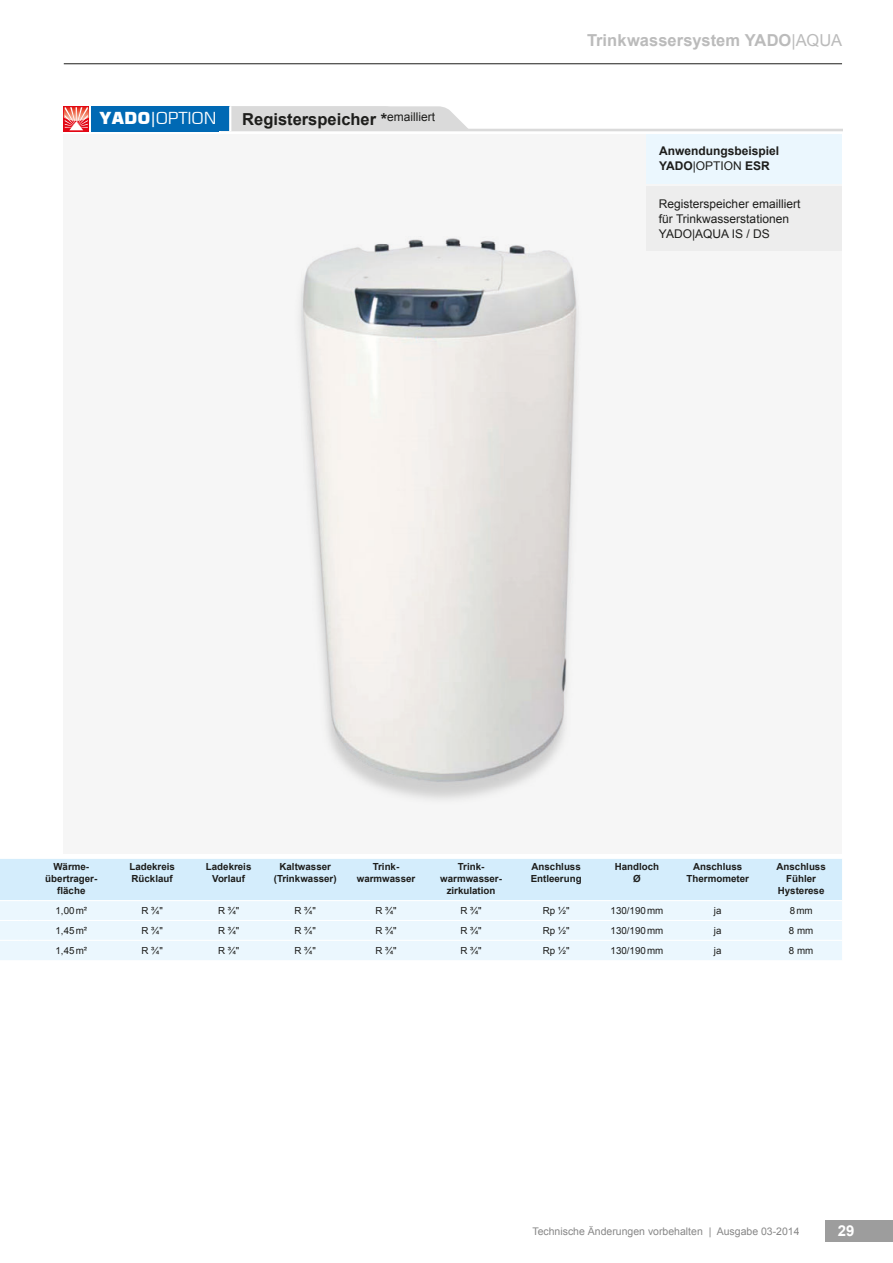
<style>
.page{position:relative;width:893px;height:1263px;background:#fff}
.page>*{position:absolute;margin:0;border:0;box-sizing:border-box;transform-origin:0 0}
.t1{font:700 16.5px "Arial";letter-spacing:.005em;color:#bbb}
.t2{font:700 16.5px "Arial";color:#1d1d1b}
.t3{font:16.5px "Square 721 BT";color:#fff}
.t4{font:700 15px "Arial";color:#fff}
.t5{font:12px/15px "Arial";color:#1d1d1b}
.t6{font:700 12px/15px "Arial";color:#1d1d1b}
.t7{font:10.5px "Arial";color:#878787}
.t8{font:700 9.75px/12px "Arial";color:#1d1d1b;text-align:center}
.t9{font:9.75px "Arial";color:#1d1d1b}
.s1{font-family:"Square 721 Blk"}
.s2{font-weight:400}
</style>
<div class="page">
<svg style="left:64px;top:130px;width:25px;height:1px"></svg>
<svg style="left:64px;top:106px;width:25px;height:24px"></svg>
<div style="left:64px;top:134px;width:778px;height:720px;background:#f6f6f6"></div>
<img style="left:301px;top:238px;width:277px;height:549px">
<svg style="left:231px;top:106px;width:611px;height:25px"></svg>
<div style="left:91px;top:106px;width:139px;height:25px;background:#0069b4"></div>
<hr style="left:229px;top:106px;width:2px;height:25px;background:#fff">
<div style="left:0;top:901px;width:842px;height:59px;background:#ebf7fe"></div>
<div style="left:0;top:859px;width:842px;height:41px;background:#d4edfc"></div>
<svg style="left:0;top:920px;width:29px;height:1px"></svg>
<hr style="left:29px;top:920px;width:813px;height:1px;background:#fff">
<svg style="left:0;top:940px;width:29px;height:1px"></svg>
<hr style="left:29px;top:940px;width:813px;height:1px;background:#fff">
<div style="left:646px;top:134px;width:196px;height:49px;background:#ebf7fe"></div>
<div style="left:646px;top:186px;width:196px;height:64px;background:#ededed"></div>
<div style="left:825px;top:1220px;width:68px;height:22px;background:#9d9d9d"></div>
<hr style="left:64px;top:63px;width:778px;height:1px;background:#1d1d1b">
<h1 class="t3" style="left:100px;top:108px;width:119px"><span class="s1">YADO|</span>OPTION</h1>
<p class="t5" style="left:387px;top:109px;width:49px">emailliert</p>
<h1 class="t2" style="left:242px;top:110px;width:146px">Registerspeicher *</h1>
<h1 class="t1" style="left:587px;top:31px;width:256px">Trinkwassersystem YADO<span class="s2">|AQUA</span></h1>
<p class="t6" style="left:659px;top:144px;width:122px">Anwendungsbeispiel<br>YADO<span class="s2">|OPTION</span> ESR</p>
<p class="t5" style="left:659px;top:196px;width:143px">Registerspeicher emailliert für Trinkwasserstationen<br>YADO|AQUA IS / DS</p>
<p class="t8" style="left:45px;top:861px;width:54px">Wärme&shy;übertrager&shy;fläche</p>
<p class="t8" style="left:129px;top:861px;width:47px;text-align:left">Ladekreis<br>Rücklauf</p>
<p class="t8" style="left:206px;top:861px;width:47px">Ladekreis<br>Vorlauf</p>
<p class="t8" style="left:274px;top:861px;width:64px">Kaltwasser (Trinkwasser)</p>
<p class="t8" style="left:357px;top:861px;width:60px">Trink&shy;warmwasser</p>
<p class="t8" style="left:440px;top:861px;width:63px">Trink&shy;warmwasser&shy;zirkulation</p>
<p class="t8" style="left:531px;top:861px;width:52px;text-align:left">Anschluss<br>Entleerung</p>
<p class="t8" style="left:615px;top:861px;width:46px">Handloch<br>Ø</p>
<p class="t8" style="left:686px;top:861px;width:64px">Anschluss<br>Thermometer</p>
<p class="t8" style="left:776px;top:861px;width:51px">Anschluss<br>Fühler<br>Hysterese</p>
<p class="t9" style="left:56px;top:905px;width:33px">1,00 m²</p>
<p class="t9" style="left:141px;top:905px;width:23px">R ¾"</p>
<p class="t9" style="left:218px;top:905px;width:23px">R ¾"</p>
<p class="t9" style="left:295px;top:905px;width:23px">R ¾"</p>
<p class="t9" style="left:375px;top:905px;width:23px">R ¾"</p>
<p class="t9" style="left:460px;top:905px;width:23px">R ¾"</p>
<p class="t9" style="left:543px;top:905px;width:28px">Rp ½"</p>
<p class="t9" style="left:610px;top:905px;width:54px">130/190 mm</p>
<p class="t9" style="left:714px;top:905px;width:9px">ja</p>
<p class="t9" style="left:790px;top:905px;width:24px">8 mm</p>
<p class="t9" style="left:56px;top:925px;width:33px">1,45 m²</p>
<p class="t9" style="left:141px;top:925px;width:23px">R ¾"</p>
<p class="t9" style="left:218px;top:925px;width:23px">R ¾"</p>
<p class="t9" style="left:295px;top:925px;width:23px">R ¾"</p>
<p class="t9" style="left:375px;top:925px;width:23px">R ¾"</p>
<p class="t9" style="left:460px;top:925px;width:23px">R ¾"</p>
<p class="t9" style="left:543px;top:925px;width:28px">Rp ½"</p>
<p class="t9" style="left:610px;top:925px;width:54px">130/190 mm</p>
<p class="t9" style="left:714px;top:925px;width:9px">ja</p>
<p class="t9" style="left:789px;top:925px;width:26px">8 mm</p>
<p class="t9" style="left:56px;top:945px;width:33px">1,45 m²</p>
<p class="t9" style="left:141px;top:945px;width:23px">R ¾"</p>
<p class="t9" style="left:218px;top:945px;width:23px">R ¾"</p>
<p class="t9" style="left:295px;top:945px;width:23px">R ¾"</p>
<p class="t9" style="left:375px;top:945px;width:23px">R ¾"</p>
<p class="t9" style="left:460px;top:945px;width:23px">R ¾"</p>
<p class="t9" style="left:543px;top:945px;width:28px">Rp ½"</p>
<p class="t9" style="left:610px;top:945px;width:54px">130/190 mm</p>
<p class="t9" style="left:714px;top:945px;width:9px">ja</p>
<p class="t9" style="left:789px;top:945px;width:26px">8 mm</p>
<p class="t7" style="left:532px;top:1225px;width:269px">Technische Änderungen vorbehalten | Ausgabe 03-2014</p>
<h2 class="t4" style="left:838px;top:1223px;width:18px">29</h2>
</div>
